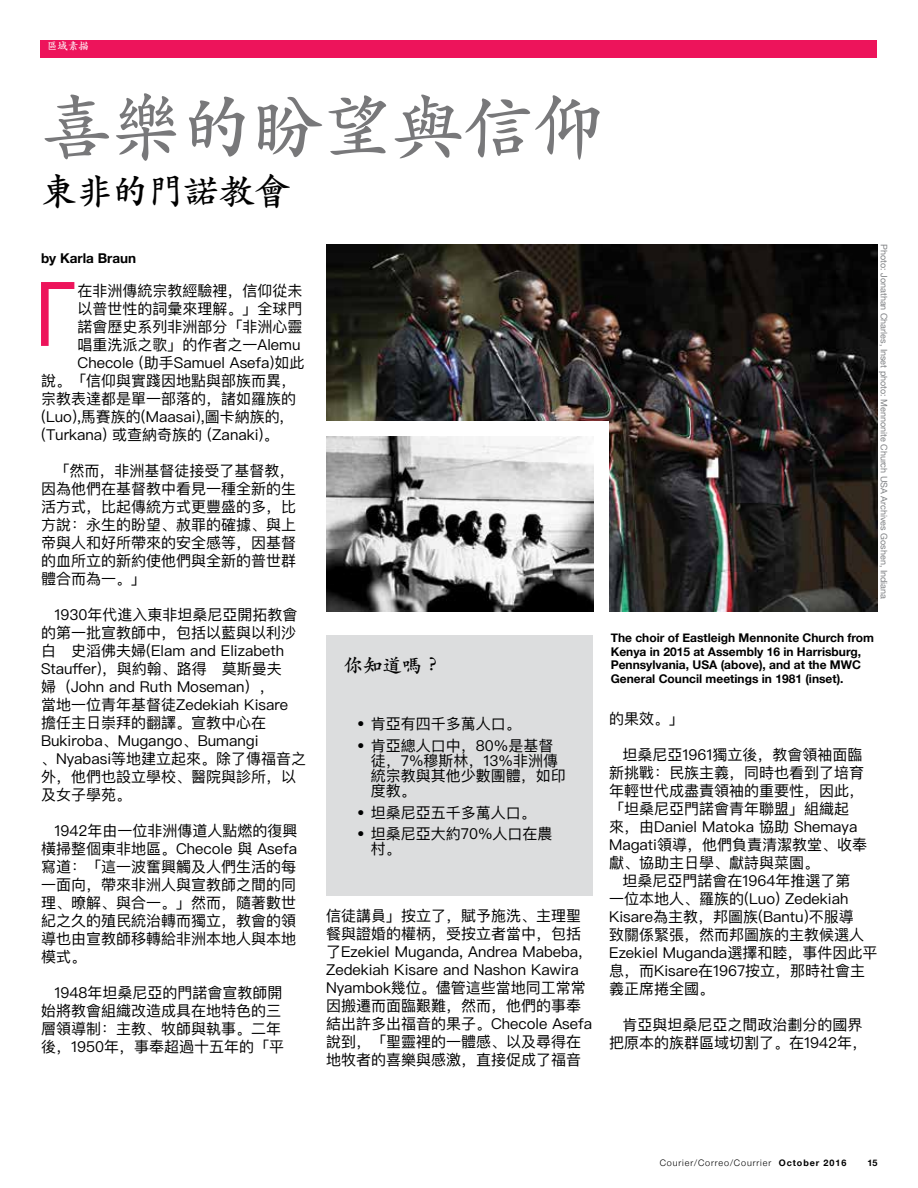
<style>
.page{position:relative;width:918px;height:1188px;background:#fff}
.page>*{position:absolute;margin:0;border:0;box-sizing:border-box;transform-origin:0 0}
.t1{font:104.25px "Ping Fang SC";color:#ed145b}
.t2{font:72px "ST Kai Ti TC Bold";letter-spacing:-.02em;color:#78787a}
.t3{font:36px "ST Kai Ti TC Bold";letter-spacing:-.01em;color:#000}
.t4{font:19.5px "ST Kai Ti TC Bold";color:#000}
.t5{font:15px/18px "Ping Fang SC";color:#000}
.t6{font:700 13.5px "Helvetica Neue";color:#000}
.t7{font:700 12px/13.5px "Helvetica Neue";color:#000}
.t8{font:10.5px "ST Kai Ti TC Bold";color:#fff}
.t9{font:9px "Helvetica Neue";color:#808285}
.t10{font:300 9px "Helvetica Neue";letter-spacing:.1em;color:#000}
.t11{font:700 9px "Helvetica Neue";color:#000}
.s1{font-weight:700}
</style>
<div class="page">
<div style="left:40px;top:40px;width:837px;height:18px;background:#ed145b"></div>
<div style="left:326px;top:635px;width:267px;height:260px;background:#dcddde"></div>
<img style="left:326px;top:244px;width:551px;height:367px">
<div style="left:322px;top:421px;width:287px;height:195px;background:#fff"></div>
<img style="left:326px;top:437px;width:267px;height:174px">
<p class="t8" style="left:47px;top:39px;width:43px">區域素描</p>
<h2 class="t2" style="left:40px;top:81px;width:567px">喜樂的盼望與信仰</h2>
<h3 class="t3" style="left:41px;top:168px;width:251px">東非的門諾教會</h3>
<p class="t6" style="left:41px;top:248px;width:97px">by Karla Braun</p>
<h1 class="t1" style="left:-27px;top:267px;width:106px">「</h1>
<p class="t5" style="left:78px;top:282px;width:226px">在非洲傳統宗教經驗裡，信仰從未</p>
<p class="t5" style="left:78px;top:300px;width:226px">以普世性的詞彙來理解。」全球門</p>
<p class="t5" style="left:78px;top:318px;width:226px">諾會歷史系列非洲部分「非洲心靈</p>
<p class="t5" style="left:78px;top:336px;width:224px">唱重洗派之歌」的作者之一Alemu</p>
<p class="t5" style="left:78px;top:354px;width:229px">Checole (助手Samuel Asefa)如此</p>
<p class="t5" style="left:41px;top:372px;width:257px">說。「信仰與實踐因地點與部族而異，</p>
<p class="t5" style="left:41px;top:390px;width:257px">宗教表達都是單一部落的，諸如羅族的</p>
<p class="t5" style="left:41px;top:408px;width:244px">(Luo),馬賽族的(Maasai),圖卡納族的,</p>
<p class="t5" style="left:41px;top:426px;width:239px">(Turkana) 或查納奇族的 (Zanaki)。</p>
<p class="t5" style="left:41px;top:462px;width:257px;text-align:justify;text-indent:14px">「然而，非洲基督徒接受了基督教，因為他們在基督教中看見一種全新的生活方式，比起傳統方式更豐盛的多，比方說：永生的盼望、赦罪的確據、與上帝與人和好所帶來的安全感等，因基督的血所立的新約使他們與全新的普世群體合而為一。」</p>
<p class="t5" style="left:41px;top:606px;width:267px;text-indent:14px">1930年代進入東非坦桑尼亞開拓教會的第一批宣教師中，包括以藍與以利沙白・史滔佛夫婦(Elam and Elizabeth<br>Stauffer)，與約翰、路得・莫斯曼夫<br>婦（John and Ruth Moseman），<br>當地一位青年基督徒Zedekiah Kisare擔任主日崇拜的翻譯。宣教中心在<br>Bukiroba、Mugango、Bumangi、Nyabasi等地建立起來。除了傳福音之外，他們也設立學校、醫院與診所，以及女子學苑。</p>
<p class="t5" style="left:41px;top:822px;width:258px;text-align:justify;text-indent:14px">1942年由一位非洲傳道人點燃的復興橫掃整個東非地區。Checole 與 Asefa寫道：「這一波奮興觸及人們生活的每一面向，帶來非洲人與宣教師之間的同理、暸解、與合一。」然而，隨著數世紀之久的殖民統治轉而獨立，教會的領導也由宣教師移轉給非洲本地人與本地模式。</p>
<p class="t5" style="left:41px;top:984px;width:245px;text-indent:14px">1948年坦桑尼亞的門諾會宣教師開始將教會組織改造成具在地特色的三層領導制：主教、牧師與執事。二年後，1950年，事奉超過十五年的「平</p>
<h3 class="t4" style="left:344px;top:653px;width:99px">你知道嗎？</h3>
<p class="t5" style="left:357px;top:715px;width:165px">• 肯亞有四千多萬人口。</p>
<p class="t5" style="left:371px;top:738px;width:197px;line-height:15px;text-indent:-14px">• 肯亞總人口中，80%是基督徒，7%穆斯林，13%非洲傳統宗教與其他少數團體，如印度教。</p>
<p class="t5" style="left:357px;top:803px;width:180px">• 坦桑尼亞五千多萬人口。</p>
<p class="t5" style="left:371px;top:827px;width:183px;line-height:15px;text-indent:-14px">• 坦桑尼亞大約70%人口在農村。</p>
<p class="t5" style="left:326px;top:907px;width:268px">信徒講員」按立了，賦予施洗、主理聖餐與證婚的權柄，受按立者當中，包括了Ezekiel Muganda, Andrea Mabeba,<br>Zedekiah Kisare and Nashon Kawira<br>Nyambok幾位。儘管這些當地同工常常因搬遷而面臨艱難，然而，他們的事奉結出許多出福音的果子。Checole Asefa說到，「聖靈裡的一體感、以及尋得在地牧者的喜樂與感激，直接促成了福音</p>
<p class="t9" style="left:891px;top:244px;width:356px;rotate:90deg">Photo: Jonathan Charles, Inset photo: Mennonite Church USA Archives Goshen, Indiana</p>
<p class="t7" style="left:611px;top:632px;width:265px">The choir of Eastleigh Mennonite Church from Kenya in 2015 at Assembly 16 in Harrisburg, Pennsylvania, USA (above), and at the MWC General Council meetings in 1981 (inset).</p>
<p class="t5" style="left:609px;top:710px;width:76px">的果效。」</p>
<p class="t5" style="left:609px;top:746px;width:260px;text-indent:14px">坦桑尼亞1961獨立後，教會領袖面臨新挑戰：民族主義，同時也看到了培育年輕世代成盡責領袖的重要性，因此，「坦桑尼亞門諾會青年聯盟」組織起來，由Daniel Matoka 協助 Shemaya<br>Magati領導，他們負責清潔教堂、收奉獻、協助主日學、獻詩與菜園。</p>
<p class="t5" style="left:609px;top:872px;width:270px;text-indent:14px">坦桑尼亞門諾會在1964年推選了第<br>一位本地人、羅族的(Luo) Zedekiah<br>Kisare為主教，邦圖族(Bantu)不服導<br>致關係緊張，然而邦圖族的主教候選人<br>Ezekiel Muganda選擇和睦，事件因此平息，而Kisare在1967按立，那時社會主義正席捲全國。</p>
<p class="t5" style="left:609px;top:1016px;width:260px;text-align:center">肯亞與坦桑尼亞之間政治劃分的國界把原本的族群區域切割了。在1942年，</p>
<p class="t10" style="left:660px;top:1156px;width:188px">Courier/Correo/Courrier <span class="s1">October 2016</span></p>
<p class="t11" style="left:867px;top:1156px;width:12px">15</p>
</div>
